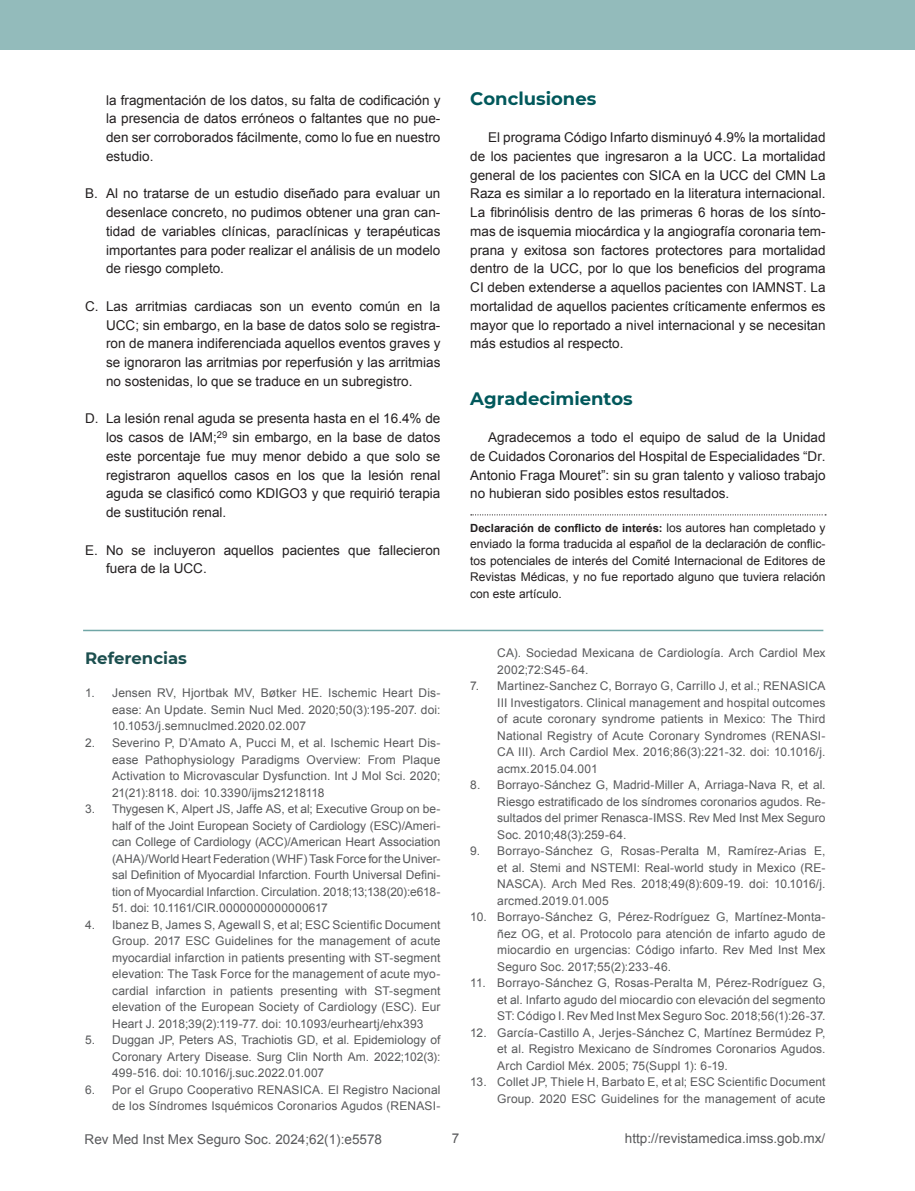
<style>
.page{position:relative;width:915px;height:1191px;background:#fff}
.page>*{position:absolute;margin:0;border:0;box-sizing:border-box;transform-origin:0 0}
.t1{font:700 18px "Montserrat";color:#01585b}
.t2{font:700 16.5px "Montserrat";color:#1c4f4f}
.t3{font:13.5px/18.8px "Arial";color:#231f20;text-align:justify}
.t4{font:13.5px "Arial";color:#58595b}
.t5{font:12px/16.5px "Arial";letter-spacing:.01em;color:#58595b;text-align:justify}
.t6{font:12px/16.5px "Arial";color:#231f20;text-align:justify}
.t7{font:700 11.25px "Arial";color:#231f20}
.s1{font-weight:400;font-size:12px}
</style>
<div class="page">
<div style="left:0;top:0;width:914px;height:50px;background:#93bbbb"></div>
<svg style="left:470px;top:514px;width:355px;height:1px"></svg>
<hr style="left:83px;top:629px;width:740px;height:2px;background:#70a6a6">
<p class="t3" style="left:106px;top:91px;width:336px">la fragmentación de los datos, su falta de codificación y la presencia de datos erróneos o faltantes que no pue&shy;den ser corroborados fácilmente, como lo fue en nuestro estudio.</p>
<p class="t3" style="left:106px;top:184px;width:336px;text-indent:-21px">B. Al no tratarse de un estudio diseñado para evaluar un desenlace concreto, no pudimos obtener una gran can&shy;tidad de variables clínicas, paraclínicas y terapéuticas importantes para poder realizar el análisis de un modelo de riesgo completo.</p>
<p class="t3" style="left:106px;top:297px;width:336px;text-indent:-21px">C. Las arritmias cardiacas son un evento común en la UCC; sin embargo, en la base de datos solo se registra&shy;ron de manera indiferenciada aquellos eventos graves y se ignoraron las arritmias por reperfusión y las arritmias no sostenidas, lo que se traduce en un subregistro.</p>
<p class="t3" style="left:106px;top:409px;width:336px;text-indent:-21px">D. La lesión renal aguda se presenta hasta en el 16.4% de los casos de IAM;<sup>29</sup> sin embargo, en la base de datos este porcentaje fue muy menor debido a que solo se registraron aquellos casos en los que la lesión renal aguda se clasificó como KDIGO3 y que requirió terapia de sustitución renal.</p>
<p class="t3" style="left:106px;top:541px;width:336px;text-indent:-21px">E. No se incluyeron aquellos pacientes que fallecieron fuera de la UCC.</p>
<h2 class="t2" style="left:85px;top:646px;width:103px">Referencias</h2>
<p class="t5" style="left:112px;top:685px;width:330px;text-indent:-27px">1. Jensen RV, Hjortbak MV, Bøtker HE. Ischemic Heart Dis&shy;ease: An Update. Semin Nucl Med. 2020;50(3):195-207. doi:<br>10.1053/j.semnuclmed.2020.02.007</p>
<p class="t5" style="left:112px;top:734px;width:330px;text-indent:-27px">2. Severino P, D’Amato A, Pucci M, et al. Ischemic Heart Dis&shy;ease Pathophysiology Paradigms Overview: From Plaque Activation to Microvascular Dysfunction. Int J Mol Sci. 2020; 21(21):8118. doi: 10.3390/ijms21218118</p>
<p class="t5" style="left:112px;top:800px;width:330px;text-indent:-27px">3. Thygesen K, Alpert JS, Jaffe AS, et al; Executive Group on be&shy;half of the Joint European Society of Cardiology (ESC)/Ameri&shy;can College of Cardiology (ACC)/American Heart Association (AHA)/World Heart Federation (WHF) Task Force for the Univer&shy;sal Definition of Myocardial Infarction. Fourth Universal Defini&shy;tion of Myocardial Infarction. Circulation. 2018;13;138(20):e618-</p>
<p class="t5" style="left:112px;top:899px;width:217px">51. doi: 10.1161/CIR.0000000000000617</p>
<p class="t5" style="left:112px;top:916px;width:330px;text-indent:-27px">4. Ibanez B, James S, Agewall S, et al; ESC Scientific Document Group. 2017 ESC Guidelines for the management of acute myocardial infarction in patients presenting with ST-segment elevation: The Task Force for the management of acute myo&shy;cardial infarction in patients presenting with ST-segment elevation of the European Society of Cardiology (ESC). Eur Heart J. 2018;39(2):119-77. doi: 10.1093/eurheartj/ehx393</p>
<p class="t5" style="left:112px;top:1031px;width:330px;text-indent:-27px">5. Duggan JP, Peters AS, Trachiotis GD, et al. Epidemiology of Coronary Artery Disease. Surg Clin North Am. 2022;102(3):<br>499-516. doi: 10.1016/j.suc.2022.01.007</p>
<p class="t5" style="left:85px;top:1081px;width:357px;text-align:right">6. Por el Grupo Cooperativo RENASICA. El Registro Nacional de los Síndromes Isquémicos Coronarios Agudos (RENASI-</p>
<h1 class="t1" style="left:470px;top:85px;width:127px">Conclusiones</h1>
<p class="t3" style="left:470px;top:128px;width:357px;text-indent:18px">El programa Código Infarto disminuyó 4.9% la mortalidad de los pacientes que ingresaron a la UCC. La mortalidad general de los pacientes con SICA en la UCC del CMN La Raza es similar a lo reportado en la literatura internacional.<br>La fibrinólisis dentro de las primeras 6 horas de los sínto&shy;mas de isquemia miocárdica y la angiografía coronaria tem&shy;prana y exitosa son factores protectores para mortalidad dentro de la UCC, por lo que los beneficios del programa CI deben extenderse a aquellos pacientes con IAMNST. La mortalidad de aquellos pacientes críticamente enfermos es mayor que lo reportado a nivel internacional y se necesitan más estudios al respecto.</p>
<h1 class="t1" style="left:470px;top:385px;width:164px">Agradecimientos</h1>
<p class="t3" style="left:470px;top:428px;width:357px;text-indent:18px">Agradecemos a todo el equipo de salud de la Unidad de Cuidados Coronarios del Hospital de Especialidades “Dr.<br>Antonio Fraga Mouret”: sin su gran talento y valioso trabajo no hubieran sido posibles estos resultados.</p>
<p class="t7" style="left:470px;top:520px;width:357px">Declaración de conflicto de interés: <span class="s1">los autores han completado y</span></p>
<p class="t6" style="left:470px;top:536px;width:357px">enviado la forma traducida al español de la declaración de conflic&shy;tos potenciales de interés del Comité Internacional de Editores de Revistas Médicas, y no fue reportado alguno que tuviera relación con este artículo.</p>
<p class="t5" style="left:497px;top:645px;width:330px">CA). Sociedad Mexicana de Cardiología. Arch Cardiol Mex<br>2002;72:S45-64.</p>
<p class="t5" style="left:497px;top:678px;width:330px;text-indent:-27px">7. Martinez-Sanchez C, Borrayo G, Carrillo J, et al.; RENASICA III Investigators. Clinical management and hospital outcomes of acute coronary syndrome patients in Mexico: The Third National Registry of Acute Coronary Syndromes (RENASI-CA III). Arch Cardiol Mex. 2016;86(3):221-32. doi: 10.1016/j. acmx.2015.04.001</p>
<p class="t5" style="left:497px;top:777px;width:330px;text-indent:-27px">8. Borrayo-Sánchez G, Madrid-Miller A, Arriaga-Nava R, et al.<br>Riesgo estratificado de los síndromes coronarios agudos. Re&shy;sultados del primer Renasca-IMSS. Rev Med Inst Mex Seguro Soc. 2010;48(3):259-64.</p>
<p class="t5" style="left:497px;top:843px;width:330px;text-indent:-27px">9. Borrayo-Sánchez G, Rosas-Peralta M, Ramírez-Arias E, et al. Stemi and NSTEMI: Real-world study in Mexico (RE-NASCA). Arch Med Res. 2018;49(8):609-19. doi: 10.1016/j. arcmed.2019.01.005</p>
<p class="t5" style="left:497px;top:909px;width:330px;text-indent:-27px">10. Borrayo-Sánchez G, Pérez-Rodríguez G, Martínez-Monta&shy;ñez OG, et al. Protocolo para atención de infarto agudo de miocardio en urgencias: Código infarto. Rev Med Inst Mex Seguro Soc. 2017;55(2):233-46.</p>
<p class="t5" style="left:497px;top:975px;width:330px;text-indent:-27px">11. Borrayo-Sánchez G, Rosas-Peralta M, Pérez-Rodríguez G, et al. Infarto agudo del miocardio con elevación del segmento ST: Código I. Rev Med Inst Mex Seguro Soc. 2018;56(1):26-37.</p>
<p class="t5" style="left:497px;top:1024px;width:330px;text-indent:-27px">12. García-Castillo A, Jerjes-Sánchez C, Martínez Bermúdez P, et al. Registro Mexicano de Síndromes Coronarios Agudos.<br>Arch Cardiol Méx. 2005; 75(Suppl 1): 6-19.</p>
<p class="t5" style="left:470px;top:1074px;width:357px;text-align:right">13. Collet JP, Thiele H, Barbato E, et al; ESC Scientific Document<br>Group. 2020 ESC Guidelines for the management of acute</p>
<p class="t4" style="left:85px;top:1130px;width:299px">Rev Med Inst Mex Seguro Soc. 2024;62(1):e5578</p>
<p class="t4" style="left:451px;top:1129px;width:9px">7</p>
<p class="t4" style="left:624px;top:1129px;width:202px">http://revistamedica.imss.gob.mx/</p>
</div>
